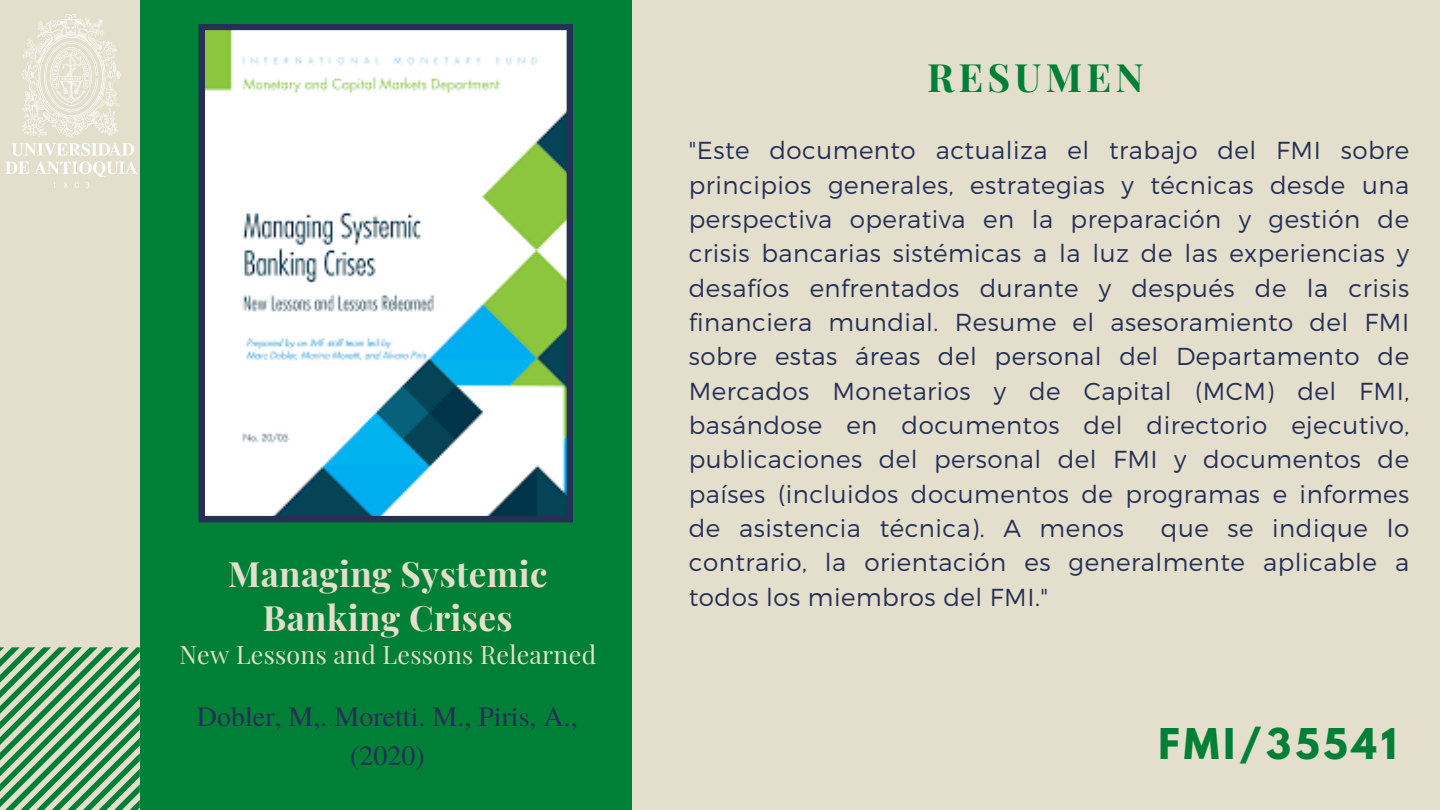
<style>
.page{position:relative;width:1440px;height:810px;background:#e4dfcc}
.page>*{position:absolute;margin:0;border:0;box-sizing:border-box;transform-origin:0 0}
.t1{font:700 39.1px "Playfair Display";letter-spacing:.11em;color:#008037}
.t2{font:700 37.6px "League Spartan";letter-spacing:.11em;color:#008037}
.t3{font:700 35px/43.5px "Playfair Display";letter-spacing:.01em;color:#e4dfcc;text-align:center}
.t4{font:28px "Te X Gyre Termes";color:#263055}
.t5{font:25px "Playfair Display";letter-spacing:.01em;color:#e4dfcc}
.t6{font:300 24.5px/34.4px "Montserrat";letter-spacing:.02em;color:#263055;text-align:justify}
</style>
<div class="page">
<div style="left:140px;top:0;width:492px;height:810px;background:#008037"></div>
<svg style="left:0;top:647px;width:140px;height:163px"></svg>
<svg style="left:199px;top:24px;width:374px;height:498px;background:#c6dad8"></svg>
<img style="left:5px;top:14px;width:132px;height:174px">
<p class="t3" style="left:228px;top:551px;width:321px">Managing Systemic<br>Banking Crises</p>
<p class="t5" style="left:179px;top:637px;width:418px">New Lessons and Lessons Relearned</p>
<p class="t4" style="left:197px;top:696px;width:382px">Dobler, M,. Moretti. M., Piris, A.,</p>
<p class="t4" style="left:350px;top:735px;width:76px">(2020)</p>
<p class="t1" style="left:927px;top:50px;width:218px">RESUMEN</p>
<p class="t6" style="left:689px;top:132px;width:722px">"Este documento actualiza el trabajo del FMI sobre principios generales, estrategias y técnicas desde una perspectiva operativa en la preparación y gestión de crisis bancarias sistémicas a la luz de las experiencias y desafíos enfrentados durante y después de la crisis financiera mundial. Resume el asesoramiento del FMI sobre estas áreas del personal del Departamento de Mercados Monetarios y de Capital (MCM) del FMI, basándose en documentos del directorio ejecutivo, publicaciones del personal del FMI y documentos de países (incluidos documentos de programas e informes de asistencia técnica). A menos</p>
<p class="t6" style="left:689px;top:510px;width:722px;text-indent:472px">que se indique lo contrario, la orientación es generalmente aplicable a todos los miembros del FMI."</p>
<p class="t2" style="left:1158px;top:725px;width:240px">FMI/35541</p>
</div>
